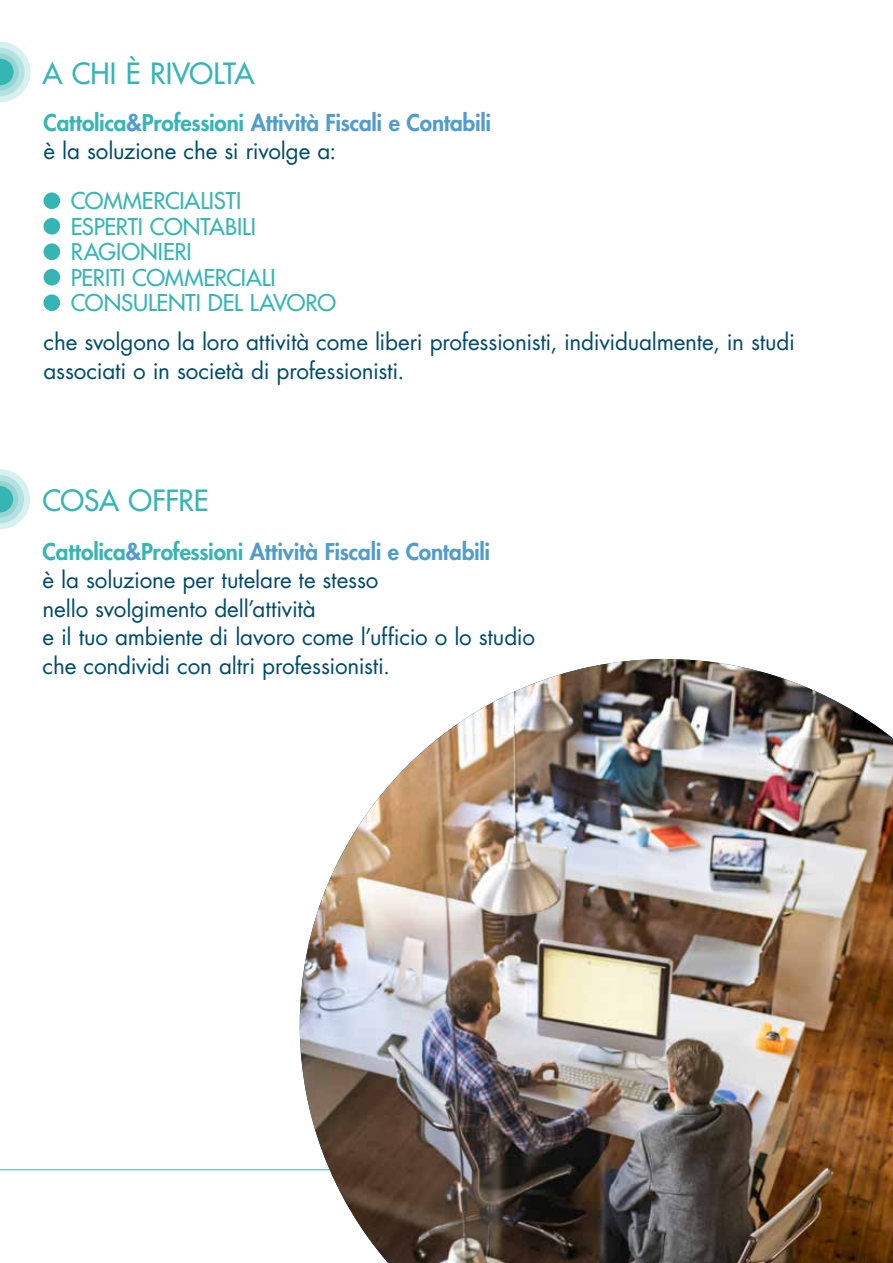
<style>
.page{position:relative;width:893px;height:1263px;background:#fff}
.page>*{position:absolute;margin:0;border:0;box-sizing:border-box;transform-origin:0 0}
.t1{font:500 28.5px "Futura Std";letter-spacing:-.01em;color:#35b6b4}
.t2{font:22.5px/28.5px "Futura Std";letter-spacing:-.01em;color:#004b6c}
.t3{font:500 22.5px/25.5px "Futura Std";letter-spacing:-.01em;color:#35b6b4}
.t4{font:800 22.5px/28.5px "Futura Std";letter-spacing:-.01em;color:#509ccd}
.s1{color:#35b6b4}
.s2{font-weight:400;color:#004b6c}
.s3{font-weight:800;color:#35b6b4}
.s4{font-weight:800;color:#509ccd}
</style>
<div class="page">
<hr style="left:0;top:1169px;width:850px;height:1px;background:#35b6b4">
<div style="left:44px;top:192px;width:16px;height:17px;background:#35b6b4;border-radius:50%"></div>
<div style="left:44px;top:218px;width:16px;height:17px;background:#35b6b4;border-radius:50%"></div>
<div style="left:44px;top:243px;width:16px;height:17px;background:#35b6b4;border-radius:50%"></div>
<div style="left:44px;top:269px;width:16px;height:17px;background:#35b6b4;border-radius:50%"></div>
<div style="left:44px;top:294px;width:16px;height:17px;background:#35b6b4;border-radius:50%"></div>
<svg style="left:0;top:42px;width:31px;height:60px"></svg>
<svg style="left:0;top:469px;width:30px;height:60px"></svg>
<img style="left:300px;top:659px;width:593px;height:604px">
<p class="t1" style="left:42px;top:55px;width:214px">A CHI È RIVOLTA</p>
<p class="t4" style="left:43px;top:108px;width:449px"><span class="s1">Cattolica</span>&amp;<span class="s1">Professioni</span> Attività Fiscali e Contabili <span class="s2">è la soluzione che si rivolge a:</span></p>
<p class="t3" style="left:71px;top:188px;width:267px">COMMERCIALISTI<br>ESPERTI CONTABILI<br>RAGIONIERI<br>PERITI COMMERCIALI<br>CONSULENTI DEL LAVORO</p>
<p class="t2" style="left:43px;top:328px;width:753px">che svolgono la loro attività come liberi professionisti, individualmente, in studi associati o in società di professionisti.</p>
<p class="t1" style="left:42px;top:483px;width:168px">COSA OFFRE</p>
<p class="t2" style="left:43px;top:537px;width:494px"><span class="s3">Cattolica</span><span class="s4">&amp;</span><span class="s3">Professioni</span> <span class="s4">Attività Fiscali e Contabili<br></span>è la soluzione per tutelare te stesso<br>nello svolgimento dell’attività<br>e il tuo ambiente di lavoro come l’ufficio o lo studio che condividi con altri professionisti.</p>
</div>
